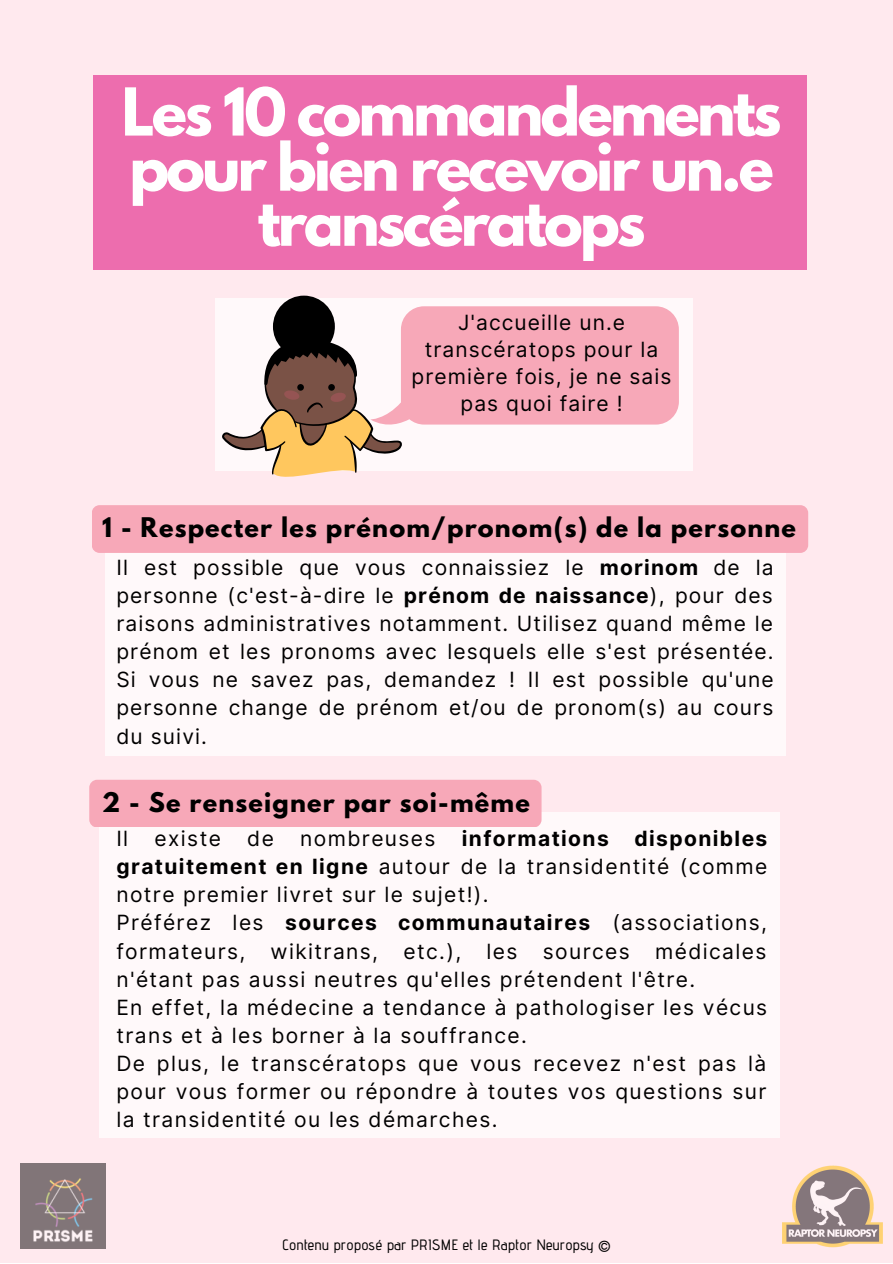
<style>
.page{position:relative;width:893px;height:1264px;background:#fff}
.page>*{position:absolute;margin:0;border:0;box-sizing:border-box;transform-origin:0 0}
.t1{font:700 58.5px/55.1px "League Spartan";letter-spacing:-.05em;color:#fff;text-align:center}
.t2{font:700 24px "League Spartan";letter-spacing:.05em;color:#000}
.t3{font:21px/28px "Inter";letter-spacing:.065em;color:#000;text-align:justify}
.t4{font:500 15px "Advent Pro";letter-spacing:.01em;color:#000}
.s1{font-weight:700}
</style>
<div class="page">
<div style="left:0;top:0;width:892px;height:1262px;background:#ffe9ee"></div>
<div style="left:215px;top:298px;width:477px;height:173px;background:#fff"></div>
<div style="left:93px;top:75px;width:713px;height:195px;background:#ed6dae"></div>
<div style="left:105px;top:538px;width:680px;height:217px;background:#fff"></div>
<img style="left:21px;top:1163px;width:84px;height:85px">
<div style="left:92px;top:505px;width:716px;height:47px;background:#f7a8b8;border-radius:8px"></div>
<svg style="left:222px;top:295px;width:457px;height:182px"></svg>
<div style="left:99px;top:812px;width:680px;height:326px;background:#fff"></div>
<div style="left:89px;top:779px;width:452px;height:48px;background:#f7a8b8;border-radius:8px"></div>
<img style="left:782px;top:1165px;width:100px;height:83px">
<h1 class="t1" style="left:121px;top:92px;width:661px">Les 10 commandements pour bien recevoir un.e transcératops</h1>
<p class="t3" style="left:411px;top:308px;width:261px;line-height:27px;text-align:center">J'accueille un.e transcératops pour la première fois, je ne sais pas quoi faire !</p>
<p class="t2" style="left:102px;top:515px;width:695px">1 - Respecter les prénom/pronom(s) de la personne</p>
<p class="t3" style="left:116px;top:553px;width:658px">Il est possible que vous connaissiez le <span class="s1">morinom</span> de la personne (c'est-à-dire le <span class="s1">prénom de naissance</span>), pour des raisons administratives notamment. Utilisez quand même le prénom et les pronoms avec lesquels elle s'est présentée.<br>Si vous ne savez pas, demandez ! Il est possible qu'une personne change de prénom et/ou de pronom(s) au cours du suivi.</p>
<p class="t2" style="left:102px;top:790px;width:429px">2 - Se renseigner par soi-même</p>
<p class="t3" style="left:116px;top:824px;width:652px;text-align:left;text-indent:345px"><span class="s1">informations disponibles gratuitement en ligne</span> autour de la transidentité (comme notre premier livret sur le sujet!).<br>Préférez les <span class="s1">sources communautaires</span> (associations, formateurs, wikitrans, etc.), les sources médicales n'étant pas aussi neutres qu'elles prétendent l'être.<br>En effet, la médecine a tendance à pathologiser les vécus trans et à les borner à la souffrance.<br>De plus, le transcératops que vous recevez n'est pas là pour vous former ou répondre à toutes vos questions sur la transidentité ou les démarches.</p>
<p class="t3" style="left:116px;top:824px;width:13px">Il</p>
<p class="t3" style="left:155px;top:824px;width:68px">existe</p>
<p class="t3" style="left:247px;top:824px;width:28px">de</p>
<p class="t3" style="left:300px;top:824px;width:137px">nombreuses</p>
<p class="t4" style="left:282px;top:1234px;width:329px">Contenu proposé par PRISME et le Raptor Neuropsy ©</p>
</div>
